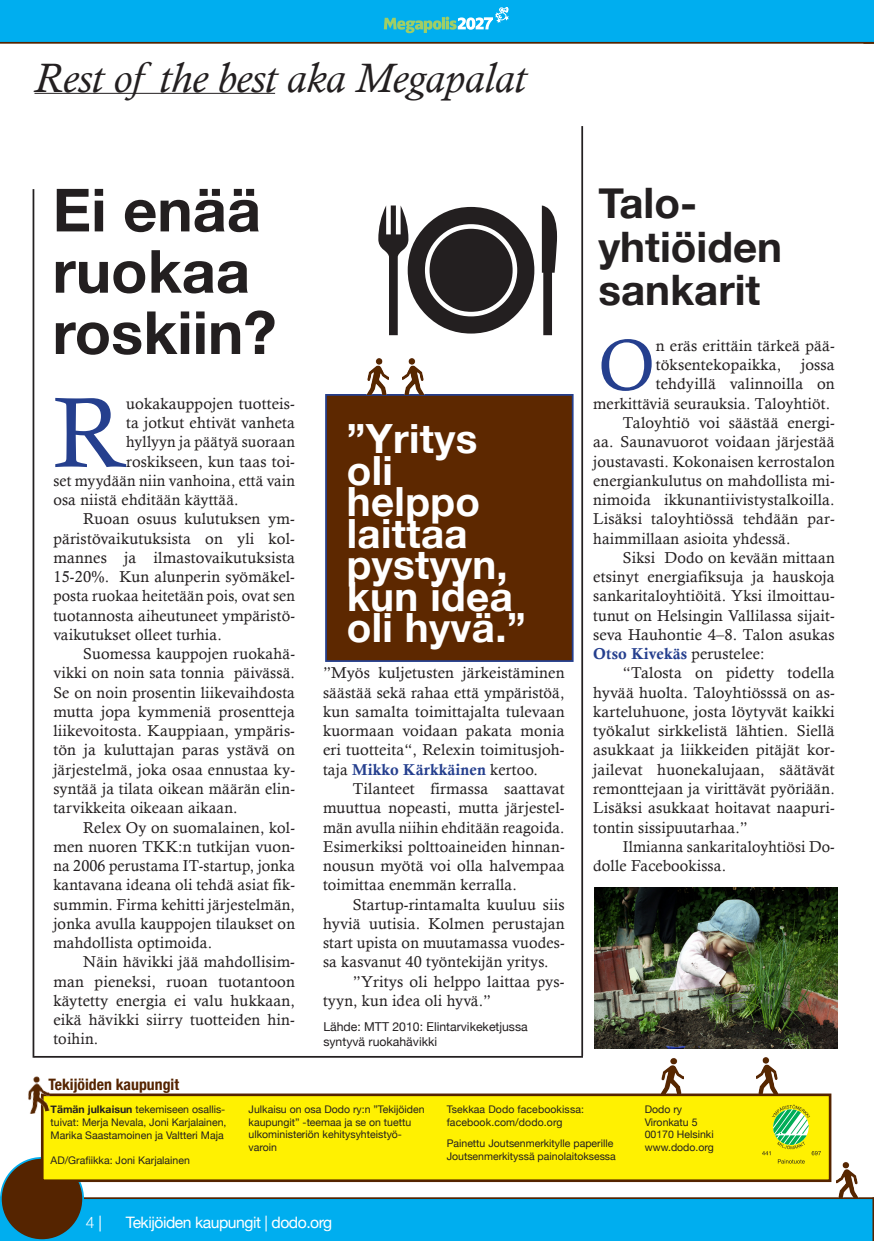
<style>
.page{position:relative;width:874px;height:1241px;background:#fff}
.page>*{position:absolute;margin:0;border:0;box-sizing:border-box;transform-origin:0 0}
.Leipis{font:99.75px "Calisto";color:#253f8e}
.Leipis-2{font:71.75px "Calisto";color:#253f8e}
.Leipis-3{font:700 59.5px "Helvetica Neue";color:#231f20}
.Otsikkopieni{font:italic 42px "Calisto";color:#231f20}
.Leipis-4{font:700 42px/43.8px "Helvetica Neue";color:#231f20}
.Kysymysleipis2{font:700 40.25px/31.5px "Helvetica Neue";letter-spacing:.01em;color:#fff}
.Leipis-5{font:15.75px/19.2px "Calisto";letter-spacing:.01em;color:#231f20;text-align:justify}
.t1{font:15.75px "Helvetica Neue";letter-spacing:-.03em;color:#fff}
.Otsikkopieni-2{font:700 condensed 15.75px "Helvetica Neue";color:#552400}
.Leipis-6{font:12.25px/14.7px "Helvetica Neue";color:#231f20}
.Leipis_boxi{font:10.5px/12.6px "Helvetica Neue";color:#231f20}
.s1{font-family:"Calis MT Bol";color:#253f8e}
.s2{font-weight:700}
.s3{font-weight:300}
</style>
<div class="page">
<svg style="left:0;top:1197px;width:873px;height:43px;background:#0ba2d8"></svg>
<div style="left:122px;top:1202px;width:568px;height:35px;background:#00aeef"></div>
<div style="left:1px;top:1157px;width:82px;height:82px;background:#552400;border-radius:50%"></div>
<div style="left:0;top:1156px;width:84px;height:84px;border:2px solid #00aeef;border-radius:50%"></div>
<svg style="left:0;top:0;width:873px;height:44px;background:#08aae4"></svg>
<div style="left:42px;top:1094px;width:787px;height:86px;background:#fff101"></div>
<div style="left:41px;top:1093px;width:790px;height:88px;border:3px solid #552400"></div>
<svg style="left:762px;top:1104px;width:58px;height:59px"></svg>
<div style="left:326px;top:395px;width:246px;height:266px;background:#5d2800"></div>
<div style="left:325px;top:394px;width:248px;height:268px;border:2px solid #253f8e"></div>
<hr style="left:33px;top:189px;width:1px;height:868px;background:#231f20">
<hr style="left:34px;top:1055px;width:548px;height:2px;background:#231f20">
<hr style="left:581px;top:126px;width:1px;height:929px;background:#231f20">
<img style="left:594px;top:887px;width:242px;height:161px">
<hr style="left:34px;top:93px;width:241px;height:1px;background:#231f20">
<img style="left:402px;top:358px;width:22px;height:36px">
<img style="left:28px;top:1076px;width:24px;height:37px">
<img style="left:661px;top:1058px;width:21px;height:35px">
<img style="left:756px;top:1057px;width:22px;height:36px">
<img style="left:367px;top:358px;width:21px;height:36px">
<img style="left:836px;top:1162px;width:22px;height:35px">
<p class="Otsikkopieni" style="left:34px;top:54px;width:493px">Rest of the best aka Megapalat</p>
<p class="Leipis-3" style="left:53px;top:173px;width:210px">Ei enää</p>
<p class="Leipis-3" style="left:53px;top:234px;width:199px">ruokaa</p>
<p class="Leipis-3" style="left:53px;top:296px;width:225px">roskiin?</p>
<p class="Leipis" style="left:53px;top:374px;width:73px">R</p>
<p class="Leipis-5" style="left:126px;top:393px;width:170px">uokakauppojen tuotteis-</p>
<p class="Leipis-5" style="left:126px;top:413px;width:170px">ta jotkut ehtivät vanheta</p>
<p class="Leipis-5" style="left:126px;top:432px;width:170px">hyllyyn ja päätyä suoraan</p>
<p class="Leipis-5" style="left:126px;top:451px;width:170px">roskikseen, kun taas toi-</p>
<p class="Leipis-5" style="left:53px;top:470px;width:243px">set myydään niin vanhoina, että vain</p>
<p class="Leipis-5" style="left:53px;top:490px;width:187px">osa niistä ehditään käyttää.</p>
<p class="Leipis-5" style="left:53px;top:509px;width:243px;text-indent:30px">Ruoan osuus kulutuksen ym&shy;päristövaikutuksista on yli kol&shy;mannes ja ilmastovaikutuksista 15-20%. Kun alunperin syömäkel&shy;posta ruokaa heitetään pois, ovat sen tuotannosta aiheutuneet ympäristö&shy;vaikutukset olleet turhia.</p>
<p class="Leipis-5" style="left:53px;top:644px;width:243px;text-indent:30px">Suomessa kauppojen ruokahä&shy;vikki on noin sata tonnia päivässä.<br>Se on noin prosentin liikevaihdosta mutta jopa kymmeniä prosentteja liikevoitosta. Kauppiaan, ympäris&shy;tön ja kuluttajan paras ystävä on järjestelmä, joka osaa ennustaa ky&shy;syntää ja tilata oikean määrän elin&shy;tarvikkeita oikeaan aikaan.</p>
<p class="Leipis-5" style="left:53px;top:817px;width:243px;text-indent:30px">Relex Oy on suomalainen, kol&shy;men nuoren TKK:n tutkijan vuon&shy;na 2006 perustama IT-startup, jonka kantavana ideana oli tehdä asiat fik&shy;summin. Firma kehitti järjestelmän, jonka avulla kauppojen tilaukset on mahdollista optimoida.</p>
<p class="Leipis-5" style="left:53px;top:952px;width:243px;text-indent:30px">Näin hävikki jää mahdollisim&shy;man pieneksi, ruoan tuotantoon käytetty energia ei valu hukkaan, eikä hävikki siirry tuotteiden hin&shy;toihin.</p>
<p class="Otsikkopieni-2" style="left:48px;top:1074px;width:132px">Tekijöiden kaupungit</p>
<p class="Kysymysleipis2" style="left:346px;top:422px;width:180px">”Yritys oli helppo laittaa pystyyn, kun idea oli hyvä.”</p>
<p class="Leipis-5" style="left:323px;top:663px;width:243px">”Myös kuljetusten järkeistäminen säästää sekä rahaa että ympäristöä, kun samalta toimittajalta tulevaan kuormaan voidaan pakata monia eri tuotteita“, Relexin toimitusjoh&shy;taja <span class="s1">Mikko Kärkkäinen</span> kertoo.</p>
<p class="Leipis-5" style="left:323px;top:778px;width:243px;text-indent:30px">Tilanteet firmassa saattavat muuttua nopeasti, mutta järjestel&shy;män avulla niihin ehditään reagoida.<br>Esimerkiksi polttoaineiden hinnan&shy;nousun myötä voi olla halvempaa toimittaa enemmän kerralla.</p>
<p class="Leipis-5" style="left:323px;top:894px;width:243px;text-indent:30px">Startup-rintamalta kuuluu siis hyviä uutisia. Kolmen perustajan start upista on muutamassa vuodes&shy;sa kasvanut 40 työntekijän yritys.</p>
<p class="Leipis-5" style="left:323px;top:971px;width:243px;text-indent:30px">”Yritys oli helppo laittaa pys&shy;tyyn, kun idea oli hyvä.”</p>
<p class="Leipis-6" style="left:323px;top:1019px;width:206px">Lähde: MTT 2010: Elintarvikeketjussa syntyvä ruokahävikki</p>
<p class="Leipis-4" style="left:598px;top:180px;width:185px">Talo&shy;yhtiöiden</p>
<p class="Leipis-4" style="left:598px;top:267px;width:163px">sankarit</p>
<p class="Leipis-2" style="left:598px;top:323px;width:58px">O</p>
<p class="Leipis-5" style="left:593px;top:336px;width:243px;text-align:right">n eräs erittäin tärkeä pää&shy;töksentekopaikka, jossa tehdyillä valinnoilla on merkittäviä seurauksia. Taloyhtiöt.</p>
<p class="Leipis-5" style="left:593px;top:413px;width:243px;text-indent:30px">Taloyhtiö voi säästää energi&shy;aa. Saunavuorot voidaan järjestää joustavasti. Kokonaisen kerrostalon energiankulutus on mahdollista mi&shy;nimoida ikkunantiivistystalkoilla.<br>Lisäksi taloyhtiössä tehdään par&shy;haimmillaan asioita yhdessä.</p>
<p class="Leipis-5" style="left:593px;top:547px;width:243px;text-indent:30px">Siksi Dodo on kevään mittaan etsinyt energiafiksuja ja hauskoja sankaritaloyhtiöitä. Yksi ilmoittau&shy;tunut on Helsingin Vallilassa sijait&shy;seva Hauhontie 4–8. Talon asukas <span class="s1">Otso Kivekäs</span> perustelee:</p>
<p class="Leipis-5" style="left:593px;top:663px;width:243px;text-indent:30px">“Talosta on pidetty todella hyvää huolta. Taloyhtiösssä on as&shy;karteluhuone, josta löytyvät kaikki työkalut sirkkelistä lähtien. Siellä asukkaat ja liikkeiden pitäjät kor&shy;jailevat huonekalujaan, säätävät remonttejaan ja virittävät pyöriään.<br>Lisäksi asukkaat hoitavat naapuri&shy;tontin sissipuutarhaa.”</p>
<p class="Leipis-5" style="left:593px;top:836px;width:243px;text-indent:30px">Ilmianna sankaritaloyhtiösi Do&shy;dolle Facebookissa.</p>
<p class="Leipis_boxi" style="left:51px;top:1102px;width:177px;text-align:justify"><span class="s2">Tämän julkaisun</span> tekemiseen osallis&shy;tuivat: Merja Nevala, Joni Karjalainen, Marika Saastamoinen ja Valtteri Maja</p>
<p class="Leipis_boxi" style="left:51px;top:1153px;width:141px">AD/Grafiikka: Joni Karjalainen</p>
<p class="Leipis_boxi" style="left:248px;top:1102px;width:177px">Julkaisu on osa Dodo ry:n ”Tekijöiden kaupungit” -teemaa ja se on tuettu ulkoministeriön kehitysyhteistyö&shy;varoin</p>
<p class="Leipis_boxi" style="left:446px;top:1102px;width:139px">Tsekkaa Dodo facebookissa: facebook.com/dodo.org</p>
<p class="Leipis_boxi" style="left:446px;top:1136px;width:171px">Painettu Joutsenmerkitylle paperille<br>Joutsenmerkityssä painolaitoksessa</p>
<p class="t1" style="left:52px;top:1212px;width:51px">4 | <span class="s3">4</span> |</p>
<p class="t1" style="left:126px;top:1212px;width:208px">Tekijöiden kaupungit | dodo.org</p>
<p class="Leipis_boxi" style="left:644px;top:1102px;width:54px">Dodo ry<br>Vironkatu 5</p>
<p class="Leipis_boxi" style="left:644px;top:1127px;width:70px">00170 Helsinki</p>
<p class="Leipis_boxi" style="left:644px;top:1140px;width:70px">www.dodo.org</p>
</div>
